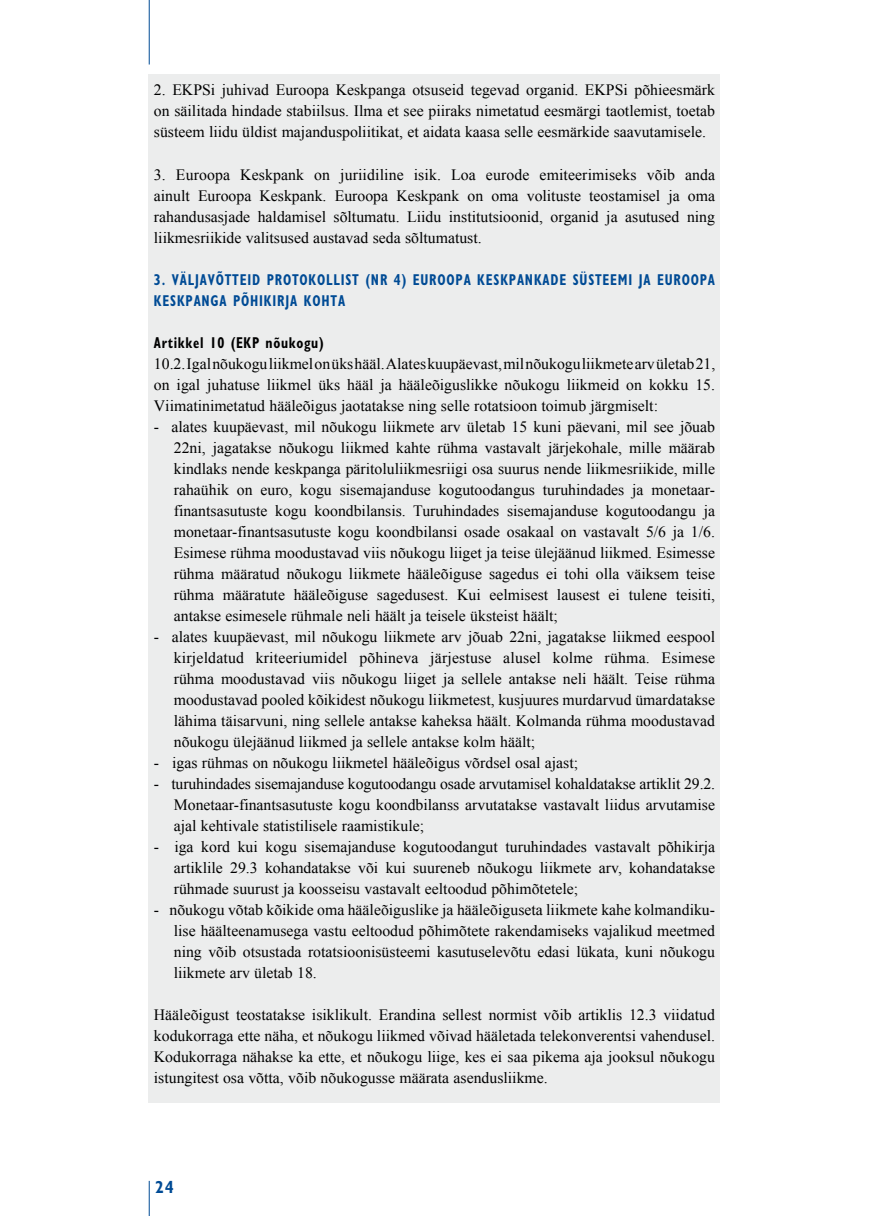
<style>
.page{position:relative;width:869px;height:1216px;background:#fff}
.page>*{position:absolute;margin:0;border:0;box-sizing:border-box;transform-origin:0 0}
.t1{font:700 condensed 17.5px "Gill Sans Myriad";color:#004b95;scale:.95 1}
.Box_text{font:15.75px/21px "Times New Roman WGL";color:#000;text-align:justify}
.BoxText{font:15.75px/21px "Times New Roman WGL";color:#000;text-align:justify}
.Box_subtitle_Blue{font:700 condensed 15.75px/21px "Gill Sans Myriad";letter-spacing:.06em;color:#004b95;scale:.85 1}
.Box_subtitle_black{font:700 condensed 15.75px "Gill Sans Myriad";letter-spacing:.05em;color:#000;scale:.85 1}
</style>
<div class="page">
<hr style="left:149px;top:1180px;width:1px;height:35px;background:#004b95">
<hr style="left:149px;top:0;width:1px;height:64px;background:#004b95">
<div style="left:149px;top:74px;width:570px;height:1029px;background:#eceded"></div>
<p class="BoxText" style="left:154px;top:79px;width:562px">2. EKPSi juhivad Euroopa Keskpanga otsuseid tegevad organid. EKPSi põhieesmärk on säilitada hindade stabiilsus. Ilma et see piiraks nimetatud eesmärgi taotlemist, toetab süsteem liidu üldist majanduspoliitikat, et aidata kaasa selle eesmärkide saavutamisele.</p>
<p class="BoxText" style="left:154px;top:163px;width:562px">3. Euroopa Keskpank on juriidiline isik. Loa eurode emiteerimiseks võib anda ainult Euroopa Keskpank. Euroopa Keskpank on oma volituste teostamisel ja oma rahandusasjade haldamisel sõltumatu. Liidu institutsioonid, organid ja asutused ning liikmesriikide valitsused austavad seda sõltumatust.</p>
<p class="Box_subtitle_Blue" style="left:154px;top:269px;width:661px">3. VÄLJAVÕTTEID PROTOKOLLIST (NR 4) EUROOPA KESKPANKADE SÜSTEEMI JA EUROOPA<br>KESKPANGA PÕHIKIRJA KOHTA</p>
<p class="Box_subtitle_black" style="left:154px;top:333px;width:201px">Artikkel 10 (EKP nõukogu)</p>
<p class="Box_text" style="left:154px;top:352px;width:562px">10.2. Igal nõukogu liikmel on üks hääl. Alates kuupäevast, mil nõukogu liikmete arv ületab 21, on igal juhatuse liikmel üks hääl ja hääleõiguslikke nõukogu liikmeid on kokku 15.<br>Viimatinimetatud hääleõigus jaotatakse ning selle rotatsioon toimub järgmiselt:</p>
<p class="Box_text" style="left:174px;top:415px;width:542px;text-indent:-20px">- alates kuupäevast, mil nõukogu liikmete arv ületab 15 kuni päevani, mil see jõuab 22ni, jagatakse nõukogu liikmed kahte rühma vastavalt järjekohale, mille määrab kindlaks nende keskpanga päritoluliikmesriigi osa suurus nende liikmesriikide, mille rahaühik on euro, kogu sisemajanduse kogutoodangus turuhindades ja monetaar&shy;finantsasutuste kogu koondbilansis. Turuhindades sisemajanduse kogutoodangu ja monetaar-finantsasutuste kogu koondbilansi osade osakaal on vastavalt 5/6 ja 1/6.<br>Esimese rühma moodustavad viis nõukogu liiget ja teise ülejäänud liikmed. Esimesse rühma määratud nõukogu liikmete hääleõiguse sagedus ei tohi olla väiksem teise rühma määratute hääleõiguse sagedusest. Kui eelmisest lausest ei tulene teisiti, antakse esimesele rühmale neli häält ja teisele üksteist häält;</p>
<p class="Box_text" style="left:174px;top:625px;width:542px;text-indent:-20px">- alates kuupäevast, mil nõukogu liikmete arv jõuab 22ni, jagatakse liikmed eespool kirjeldatud kriteeriumidel põhineva järjestuse alusel kolme rühma. Esimese rühma moodustavad viis nõukogu liiget ja sellele antakse neli häält. Teise rühma moodustavad pooled kõikidest nõukogu liikmetest, kusjuures murdarvud ümardatakse lähima täisarvuni, ning sellele antakse kaheksa häält. Kolmanda rühma moodustavad nõukogu ülejäänud liikmed ja sellele antakse kolm häält;</p>
<p class="Box_text" style="left:154px;top:751px;width:425px">- igas rühmas on nõukogu liikmetel hääleõigus võrdsel osal ajast;</p>
<p class="Box_text" style="left:174px;top:772px;width:542px;text-indent:-20px">- turuhindades sisemajanduse kogutoodangu osade arvutamisel kohaldatakse artiklit 29.2.<br>Monetaar-finantsasutuste kogu koondbilanss arvutatakse vastavalt liidus arvutamise ajal kehtivale statistilisele raamistikule;</p>
<p class="Box_text" style="left:174px;top:835px;width:542px;text-indent:-20px">- iga kord kui kogu sisemajanduse kogutoodangut turuhindades vastavalt põhikirja artiklile 29.3 kohandatakse või kui suureneb nõukogu liikmete arv, kohandatakse rühmade suurust ja koosseisu vastavalt eeltoodud põhimõtetele;</p>
<p class="Box_text" style="left:174px;top:898px;width:542px;text-indent:-20px">- nõukogu võtab kõikide oma hääleõiguslike ja hääleõiguseta liikmete kahe kolmandiku&shy;lise häälteenamusega vastu eeltoodud põhimõtete rakendamiseks vajalikud meetmed ning võib otsustada rotatsioonisüsteemi kasutuselevõtu edasi lükata, kuni nõukogu liikmete arv ületab 18.</p>
<p class="BoxText" style="left:154px;top:1003px;width:562px">Hääleõigust teostatakse isiklikult. Erandina sellest normist võib artiklis 12.3 viidatud kodukorraga ette näha, et nõukogu liikmed võivad hääletada telekonverentsi vahendusel.<br>Kodukorraga nähakse ka ette, et nõukogu liige, kes ei saa pikema aja jooksul nõukogu istungitest osa võtta, võib nõukogusse määrata asendusliikme.</p>
<p class="t1" style="left:155px;top:1176px;width:21px">24</p>
</div>
